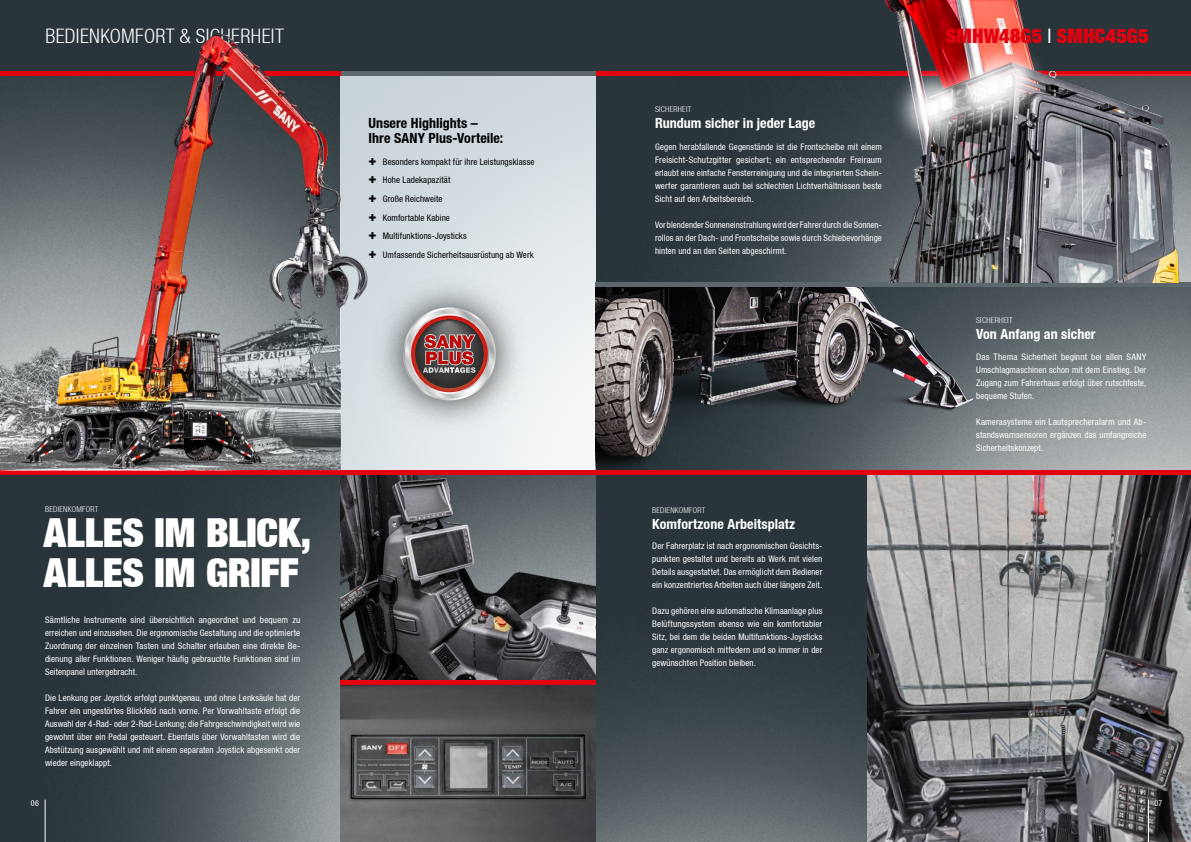
<style>
.page{position:relative;width:1191px;height:842px;background:#fff}
.page>*{position:absolute;margin:0;border:0;box-sizing:border-box;transform-origin:0 0}
.t1{font:900 40px/40px "Context Reprise Extra Black S Si Extra";letter-spacing:-.01em;color:#fff}
.t2{font:700 20px "Context Reprise Light Cond S Si";letter-spacing:.015em;color:#fff}
.t3{font:900 20px "Context Reprise Extra Black S Si Extra";letter-spacing:.005em;color:#e3000f}
.t4{font:700 condensed 14px "Context Reprise Condensed S Si";letter-spacing:.005em;color:#fff}
.t5{font:700 condensed 14px/15px "Context Reprise Condensed S Si";letter-spacing:.005em;color:#000}
.t6{font:9px/13px "Context Reprise Condensed S Si Condensed";letter-spacing:.01em;color:#fff;text-align:justify}
.t7{font:9px/18.7px "Context Reprise Condensed S Si Condensed";letter-spacing:.01em;color:#000}
.t8{font:700 8px "Context Reprise Light Cond S Si";letter-spacing:.035em;color:#fff}
.t9{font:8px "Context Reprise Condensed S Si Condensed";color:#fff}
.s1{color:#fff}
.s2{font-family:"Context Reprise Extra Black S Si Extra";font-weight:900;font-size:13.5px}
</style>
<div class="page">
<div style="left:0;top:0;width:1191px;height:71px;background:#29353a"></div>
<hr style="left:595px;top:71px;width:596px;height:4px;background:#e3000f">
<img style="left:0;top:475px;width:340px;height:367px">
<img style="left:369px;top:75px;width:226px;height:396px">
<img style="left:595px;top:75px;width:273px;height:207px">
<img style="left:1000px;top:286px;width:191px;height:185px">
<img style="left:595px;top:475px;width:272px;height:367px">
<hr style="left:340px;top:71px;width:255px;height:4px;background:#5d686d">
<div style="left:370px;top:274px;width:159px;height:159px;background:#000;opacity:.75"></div>
<svg style="left:400px;top:307px;width:99px;height:97px;background:#a18686"></svg>
<img style="left:867px;top:475px;width:324px;height:367px">
<img style="left:340px;top:475px;width:255px;height:205px">
<img style="left:340px;top:685px;width:255px;height:157px">
<img style="left:595px;top:286px;width:405px;height:185px">
<hr style="left:595px;top:471px;width:596px;height:4px;background:#e3000f">
<hr style="left:595px;top:282px;width:596px;height:4px;background:#5d686d">
<hr style="left:0;top:471px;width:595px;height:4px;background:#e3000f">
<div style="left:340px;top:680px;width:255px;height:5px;background:#e3000f"></div>
<img style="left:868px;top:0;width:323px;height:282px">
<img style="left:870px;top:45px;width:123px;height:123px">
<img style="left:911px;top:89px;width:6px;height:39px">
<img style="left:917px;top:31px;width:123px;height:123px">
<img style="left:941px;top:21px;width:123px;height:123px">
<img style="left:991px;top:52px;width:48px;height:47px">
<img style="left:983px;top:65px;width:38px;height:38px">
<img style="left:0;top:34px;width:369px;height:437px">
<hr style="left:1148px;top:799px;width:1px;height:43px;background:#fff">
<hr style="left:45px;top:799px;width:1px;height:43px;background:#fff">
<h2 class="t2" style="left:45px;top:24px;width:240px">BEDIENKOMFORT &amp; SICHERHEIT</h2>
<h2 class="t3" style="left:946px;top:22px;width:204px">SMHW48G5 <span class="s1">|</span> SMHC45G5</h2>
<p class="t8" style="left:655px;top:105px;width:38px">SICHERHEIT</p>
<h3 class="t5" style="left:369px;top:115px;width:136px">Unsere Highlights –<br>Ihre SANY Plus-Vorteile:</h3>
<p class="t7" style="left:369px;top:152px;width:167px"><span class="s2">+</span> Besonders kompakt für ihre Leistungsklasse <span class="s2">+</span> Hohe Ladekapazität<br><span class="s2">+</span> Große Reichweite<br><span class="s2">+</span> Komfortable Kabine<br><span class="s2">+</span> Multifunktions-Joysticks<br><span class="s2">+</span> Umfassende Sicherheitsausrüstung ab Werk</p>
<h3 class="t4" style="left:655px;top:115px;width:162px">Rundum sicher in jeder Lage</h3>
<p class="t6" style="left:655px;top:140px;width:228px">Gegen herabfallende Gegenstände ist die Frontscheibe mit einem Freisicht-Schutzgitter gesichert; ein entsprechender Freiraum erlaubt eine einfache Fensterreinigung und die integrierten Schein&shy;werfer garantieren auch bei schlechten Lichtverhältnissen beste Sicht auf den Arbeitsbereich.</p>
<p class="t6" style="left:655px;top:218px;width:228px">Vor blendender Sonneneinstrahlung wird der Fahrer durch die Sonnen&shy;rollos an der Dach- und Frontscheibe sowie durch Schiebevorhänge hinten und an den Seiten abgeschirmt.</p>
<p class="t8" style="left:976px;top:316px;width:38px">SICHERHEIT</p>
<h3 class="t4" style="left:976px;top:326px;width:121px">Von Anfang an sicher</h3>
<p class="t6" style="left:976px;top:350px;width:172px">Das Thema Sicherheit beginnt bei allen SANY Umschlagmaschinen schon mit dem Einstieg. Der Zugang zum Fahrerhaus erfolgt über rutschfeste, bequeme Stufen.</p>
<p class="t6" style="left:976px;top:415px;width:172px">Kamerasysteme ein Lautsprecheralarm und Ab&shy;standswarnsensoren ergänzen das umfangreiche Sicherheitskonzept.</p>
<p class="t8" style="left:45px;top:504px;width:55px">BEDIENKOMFORT</p>
<p class="t8" style="left:652px;top:505px;width:55px">BEDIENKOMFORT</p>
<h1 class="t1" style="left:44px;top:512px;width:269px">ALLES IM BLICK,<br>ALLES IM GRIFF</h1>
<p class="t6" style="left:45px;top:614px;width:257px">Sämtliche Instrumente sind übersichtlich angeordnet und bequem zu erreichen und einzusehen. Die ergonomische Gestaltung und die optimierte Zuordnung der einzelnen Tasten und Schalter erlauben eine direkte Be&shy;dienung aller Funktionen. Weniger häufig gebrauchte Funktionen sind im Seitenpanel untergebracht.</p>
<p class="t6" style="left:45px;top:692px;width:257px">Die Lenkung per Joystick erfolgt punktgenau, und ohne Lenksäule hat der Fahrer ein ungestörtes Blickfeld nach vorne. Per Vorwahltaste erfolgt die Auswahl der 4-Rad- oder 2-Rad-Lenkung; die Fahrgeschwindigkeit wird wie gewohnt über ein Pedal gesteuert. Ebenfalls über Vorwahltasten wird die Abstützung ausgewählt und mit einem separaten Joystick abgesenkt oder wieder eingeklappt.</p>
<h3 class="t4" style="left:652px;top:515px;width:145px">Komfortzone Arbeitsplatz</h3>
<p class="t6" style="left:652px;top:540px;width:172px">Der Fahrerplatz ist nach ergonomischen Gesichts&shy;punkten gestaltet und bereits ab Werk mit vielen Details ausgestattet. Das ermöglicht dem Bediener ein konzentriertes Arbeiten auch über längere Zeit.</p>
<p class="t6" style="left:652px;top:605px;width:172px">Dazu gehören eine automatische Klimaanlage plus Belüftungssystem ebenso wie ein komfortabler Sitz, bei dem die beiden Multifunktions-Joysticks ganz ergonomisch mitfedern und so immer in der gewünschten Position bleiben.</p>
<p class="t9" style="left:31px;top:798px;width:10px">06</p>
<p class="t9" style="left:1154px;top:798px;width:9px">07</p>
</div>
